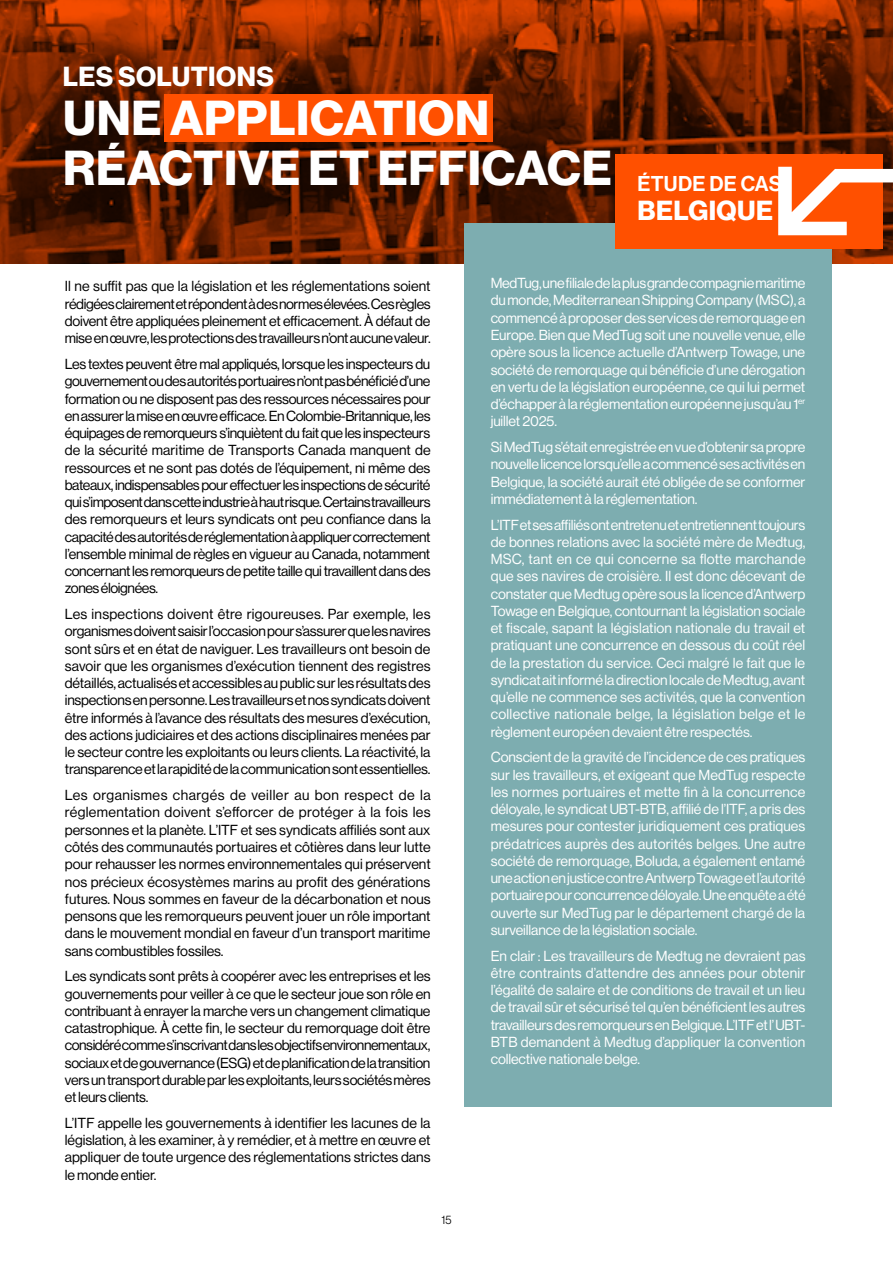
<style>
.page{position:relative;width:893px;height:1263px;background:#fff}
.page>*{position:absolute;margin:0;border:0;box-sizing:border-box;transform-origin:0 0}
.t1{font:48px/49.5px "N Haas Grotesk DS Pro 75 Bd";letter-spacing:.015em;color:#fff}
.t2{font:27px "N Haas Grotesk DS Pro 75 Bd";letter-spacing:.015em;color:#fff}
.t3{font:21px "N Haas Grotesk DS Pro 65 Md";letter-spacing:.015em;color:#fff}
.t4{font:14.25px/17.2px "N Haas Grotesk DS Pro 55 Rg";letter-spacing:-.02em;color:#000;text-align:justify}
.t5{font:14.25px/17.2px "N Haas Grotesk DS Pro 55 Rg";letter-spacing:-.01em;color:#fff;text-align:justify}
.t6{font:12px "N Haas Grotesk DS Pro 45 Lt";color:#000}
</style>
<div class="page">
<svg style="left:0;top:0;width:893px;height:264px;background:#702200"></svg>
<div style="left:165px;top:94px;width:328px;height:48px;background:#ff5000"></div>
<div style="left:464px;top:224px;width:368px;height:883px;background:#7dadb0"></div>
<div style="left:615px;top:154px;width:267px;height:95px;background:#ff5000"></div>
<svg style="left:778px;top:167px;width:115px;height:68px"></svg>
<h2 class="t2" style="left:63px;top:61px;width:212px">LES SOLUTIONS</h2>
<h1 class="t1" style="left:63px;top:94px;width:550px">UNE APPLICATION<br>RÉACTIVE ET EFFICACE</h1>
<h3 class="t3" style="left:637px;top:171px;width:146px">ÉTUDE DE CAS</h3>
<h2 class="t2" style="left:637px;top:194px;width:137px">BELGIQUE</h2>
<p class="t4" style="left:65px;top:278px;width:367px">Il ne suffit pas que la législation et les réglementations soient rédigées clairement et répondent à des normes élevées. Ces règles doivent être appliquées pleinement et efficacement. À défaut de mise en œuvre, les protections des travailleurs n’ont aucune valeur.</p>
<p class="t4" style="left:65px;top:355px;width:367px">Les textes peuvent être mal appliqués, lorsque les inspecteurs du gouvernement ou des autorités portuaires n’ont pas bénéficié d’une formation ou ne disposent pas des ressources nécessaires pour en assurer la mise en œuvre efficace. En Colombie-Britannique, les équipages de remorqueurs s’inquiètent du fait que les inspecteurs de la sécurité maritime de Transports Canada manquent de ressources et ne sont pas dotés de l’équipement, ni même des bateaux, indispensables pour effectuer les inspections de sécurité qui s’imposent dans cette industrie à haut risque. Certains travailleurs des remorqueurs et leurs syndicats ont peu confiance dans la capacité des autorités de réglementation à appliquer correctement l’ensemble minimal de règles en vigueur au Canada, notamment concernant les remorqueurs de petite taille qui travaillent dans des zones éloignées.</p>
<p class="t4" style="left:65px;top:606px;width:367px">Les inspections doivent être rigoureuses. Par exemple, les organismes doivent saisir l’occasion pour s’assurer que les navires sont sûrs et en état de naviguer. Les travailleurs ont besoin de savoir que les organismes d’exécution tiennent des registres détaillés, actualisés et accessibles au public sur les résultats des inspections en personne. Les travailleurs et nos syndicats doivent être informés à l’avance des résultats des mesures d’exécution, des actions judiciaires et des actions disciplinaires menées par le secteur contre les exploitants ou leurs clients. La réactivité, la transparence et la rapidité de la communication sont essentielles.</p>
<p class="t4" style="left:65px;top:787px;width:367px">Les organismes chargés de veiller au bon respect de la réglementation doivent s’efforcer de protéger à la fois les personnes et la planète. L’ITF et ses syndicats affiliés sont aux côtés des communautés portuaires et côtières dans leur lutte pour rehausser les normes environnementales qui préservent nos précieux écosystèmes marins au profit des générations futures. Nous sommes en faveur de la décarbonation et nous pensons que les remorqueurs peuvent jouer un rôle important dans le mouvement mondial en faveur d’un transport maritime sans combustibles fossiles.</p>
<p class="t4" style="left:65px;top:968px;width:367px">Les syndicats sont prêts à coopérer avec les entreprises et les gouvernements pour veiller à ce que le secteur joue son rôle en contribuant à enrayer la marche vers un changement climatique catastrophique. À cette fin, le secteur du remorquage doit être considéré comme s’inscrivant dans les objectifs environnementaux, sociaux et de gouvernance (ESG) et de planification de la transition vers un transport durable par les exploitants, leurs sociétés mères et leurs clients.</p>
<p class="t4" style="left:65px;top:1114px;width:367px">L’ITF appelle les gouvernements à identifier les lacunes de la législation, à les examiner, à y remédier, et à mettre en œuvre et appliquer de toute urgence des réglementations strictes dans le monde entier.</p>
<p class="t6" style="left:441px;top:1213px;width:11px">15</p>
<p class="t5" style="left:491px;top:275px;width:316px">MedTug, une filiale de la plus grande compagnie maritime du monde, Mediterranean Shipping Company (MSC), a commencé à proposer des services de remorquage en Europe. Bien que MedTug soit une nouvelle venue, elle opère sous la licence actuelle d’Antwerp Towage, une société de remorquage qui bénéficie d’une dérogation en vertu de la législation européenne, ce qui lui permet d’échapper à la réglementation européenne jusqu’au 1<sup>er </sup>juillet 2025.</p>
<p class="t5" style="left:491px;top:438px;width:316px">Si MedTug s’était enregistrée en vue d’obtenir sa propre nouvelle licence lorsqu’elle a commencé ses activités en Belgique, la société aurait été obligée de se conformer immédiatement à la réglementation.</p>
<p class="t5" style="left:491px;top:516px;width:316px">L’ITF et ses affiliés ont entretenu et entretiennent toujours de bonnes relations avec la société mère de Medtug, MSC, tant en ce qui concerne sa flotte marchande que ses navires de croisière. Il est donc décevant de constater que Medtug opère sous la licence d’Antwerp Towage en Belgique, contournant la législation sociale et fiscale, sapant la législation nationale du travail et pratiquant une concurrence en dessous du coût réel de la prestation du service. Ceci malgré le fait que le syndicat ait informé la direction locale de Medtug, avant qu’elle ne commence ses activités, que la convention collective nationale belge, la législation belge et le règlement européen devaient être respectés.</p>
<p class="t5" style="left:491px;top:749px;width:316px">Conscient de la gravité de l’incidence de ces pratiques sur les travailleurs, et exigeant que MedTug respecte les normes portuaires et mette fin à la concurrence déloyale, le syndicat UBT-BTB, affilié de l’ITF, a pris des mesures pour contester juridiquement ces pratiques prédatrices auprès des autorités belges. Une autre société de remorquage, Boluda, a également entamé une action en justice contre Antwerp Towage et l’autorité portuaire pour concurrence déloyale. Une enquête a été ouverte sur MedTug par le département chargé de la surveillance de la législation sociale.</p>
<p class="t5" style="left:491px;top:947px;width:316px">En clair : Les travailleurs de Medtug ne devraient pas être contraints d’attendre des années pour obtenir l’égalité de salaire et de conditions de travail et un lieu de travail sûr et sécurisé tel qu’en bénéficient les autres travailleurs des remorqueurs en Belgique. L’ITF et l’ UBT-BTB demandent à Medtug d’appliquer la convention collective nationale belge.</p>
</div>
